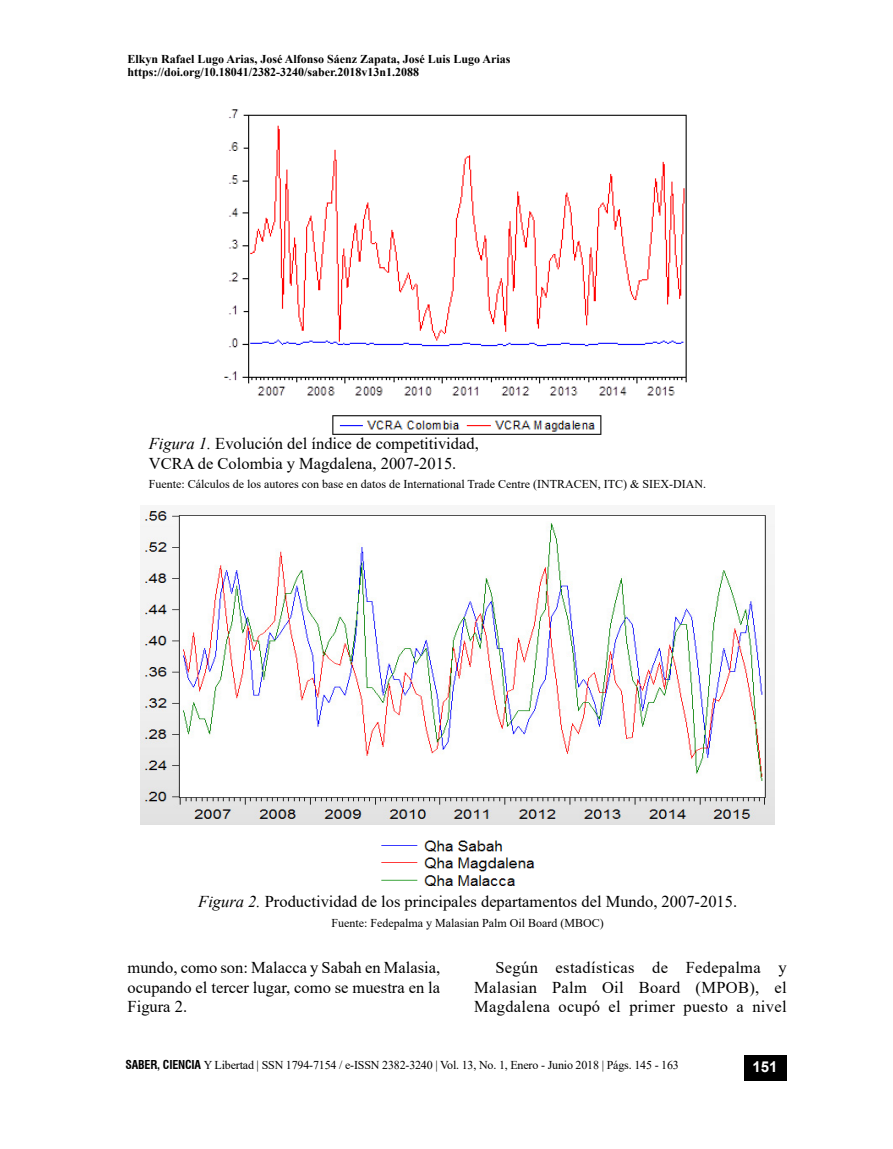
<style>
.page{position:relative;width:893px;height:1149px;background:#fff}
.page>*{position:absolute;margin:0;border:0;box-sizing:border-box;transform-origin:0 0}
.t1{font:16.5px/19.5px "Times New Roman";color:#000;text-align:justify}
.t2{font:700 15px "Arial";color:#fff}
.t3{font:12px "Times New Roman";color:#000}
.t4{font:700 12px/13.5px "Times New Roman";color:#000}
.s1{font-style:italic}
.s2{font-family:"Swiss 721 BT";font-weight:700;font-stretch:condensed}
</style>
<div class="page">
<div style="left:744px;top:1054px;width:43px;height:26px;background:#000"></div>
<img style="left:225px;top:109px;width:462px;height:326px">
<img style="left:140px;top:510px;width:634px;height:314px">
<img style="left:381px;top:840px;width:154px;height:45px">
<p class="t4" style="left:128px;top:52px;width:385px">Elkyn Rafael Lugo Arias, José Alfonso Sáenz Zapata, José Luis Lugo Arias https://doi.org/10.18041/2382-3240/saber.2018v13n1.2088</p>
<p class="t1" style="left:149px;top:433px;width:331px"><span class="s1">Figura 1.</span> Evolución del índice de competitividad,<br>VCRA de Colombia y Magdalena, 2007-2015.</p>
<p class="t3" style="left:149px;top:475px;width:559px">Fuente: Cálculos de los autores con base en datos de International Trade Centre (INTRACEN, ITC) &amp; SIEX-DIAN.</p>
<p class="t1" style="left:198px;top:890px;width:540px"><span class="s1">Figura 2.</span> Productividad de los principales departamentos del Mundo, 2007-2015.</p>
<p class="t3" style="left:332px;top:913px;width:274px">Fuente: Fedepalma y Malasian Palm Oil Board (MBOC)</p>
<p class="t1" style="left:128px;top:957px;width:314px">mundo, como son: Malacca y Sabah en Malasia, ocupando el tercer lugar, como se muestra en la Figura 2.</p>
<p class="t1" style="left:474px;top:957px;width:314px;text-indent:21px">Según estadísticas de Fedepalma y Malasian Palm Oil Board (MPOB), el Magdalena ocupó el primer puesto a nivel</p>
<p class="t3" style="left:125px;top:1056px;width:555px"><span class="s2">SABER, CIENCIA</span> Y Libertad | SSN 1794-7154 / e-ISSN 2382-3240 | Vol. 13, No. 1, Enero - Junio 2018 | Págs. 145 - 163</p>
<p class="t2" style="left:752px;top:1056px;width:27px">151</p>
</div>
